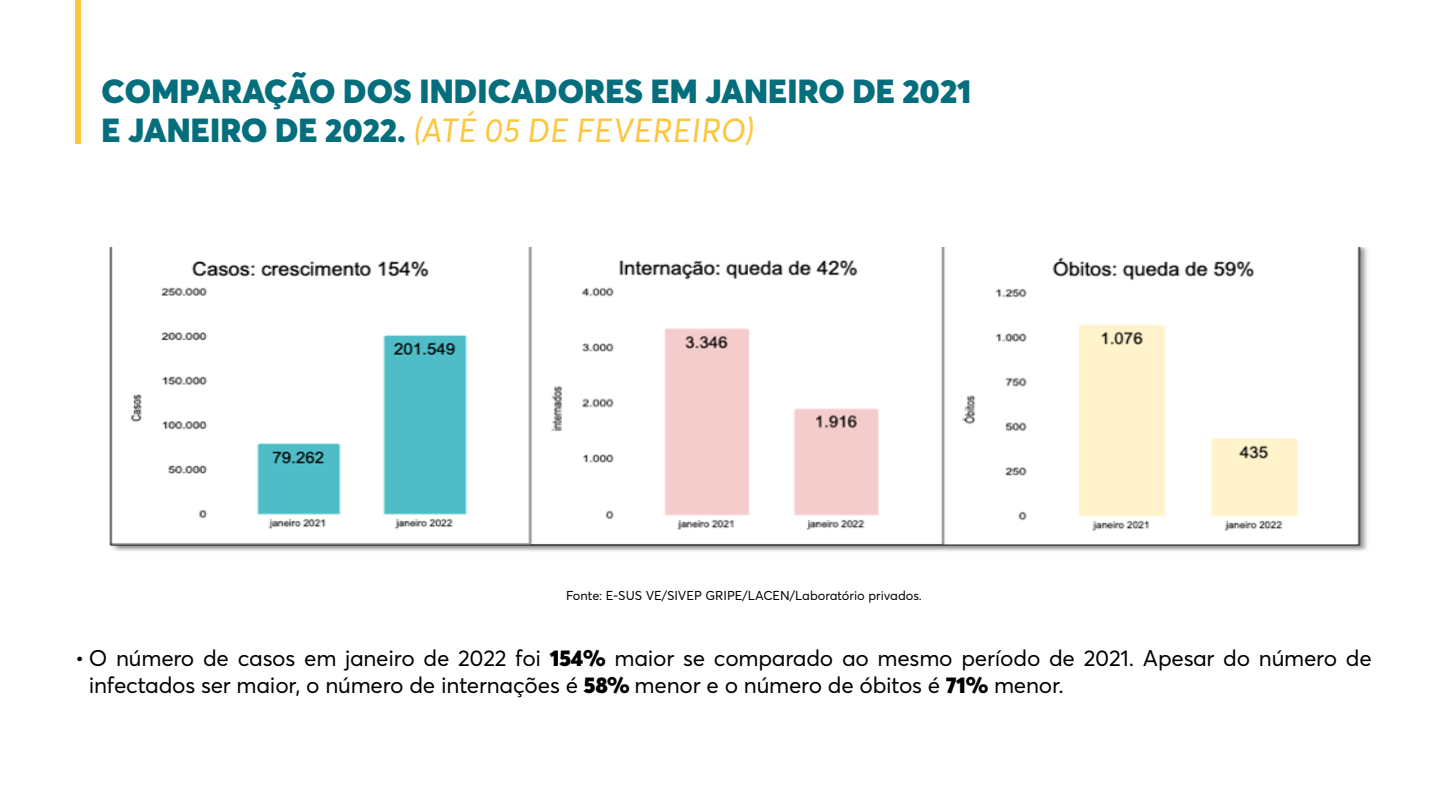
<style>
.page{position:relative;width:1440px;height:810px;background:#fff}
.page>*{position:absolute;margin:0;border:0;box-sizing:border-box;transform-origin:0 0}
.t1{font:900 33px/39px "Averta";letter-spacing:.005em;color:#056e7d}
.t2{font:22.5px/27px "Averta";letter-spacing:-.01em;color:#000}
.t3{font:12.75px "Averta";color:#000}
.s1{font-weight:400;font-style:italic;color:#fcc63f}
.s2{font-weight:900}
</style>
<div class="page">
<div style="left:75px;top:0;width:6px;height:144px;background:#fcc63f"></div>
<img style="left:109px;top:247px;width:1258px;height:304px">
<h1 class="t1" style="left:101px;top:71px;width:871px">COMPARAÇÃO DOS INDICADORES EM JANEIRO DE 2021<br>E JANEIRO DE 2022. <span class="s1">(ATÉ 05 DE FEVEREIRO)</span></h1>
<p class="t3" style="left:566px;top:587px;width:357px">Fonte: E-SUS VE/SIVEP GRIPE/LACEN/Laboratório privados.</p>
<p class="t2" style="left:89px;top:644px;width:1285px;text-indent:-14px">• O número de casos em janeiro de 2022 foi <span class="s2">154%</span> maior se comparado ao mesmo período de 2021. Apesar do número de infectados ser maior, o número de internações é <span class="s2">58%</span> menor e o número de óbitos é <span class="s2">71%</span> menor.</p>
</div>
